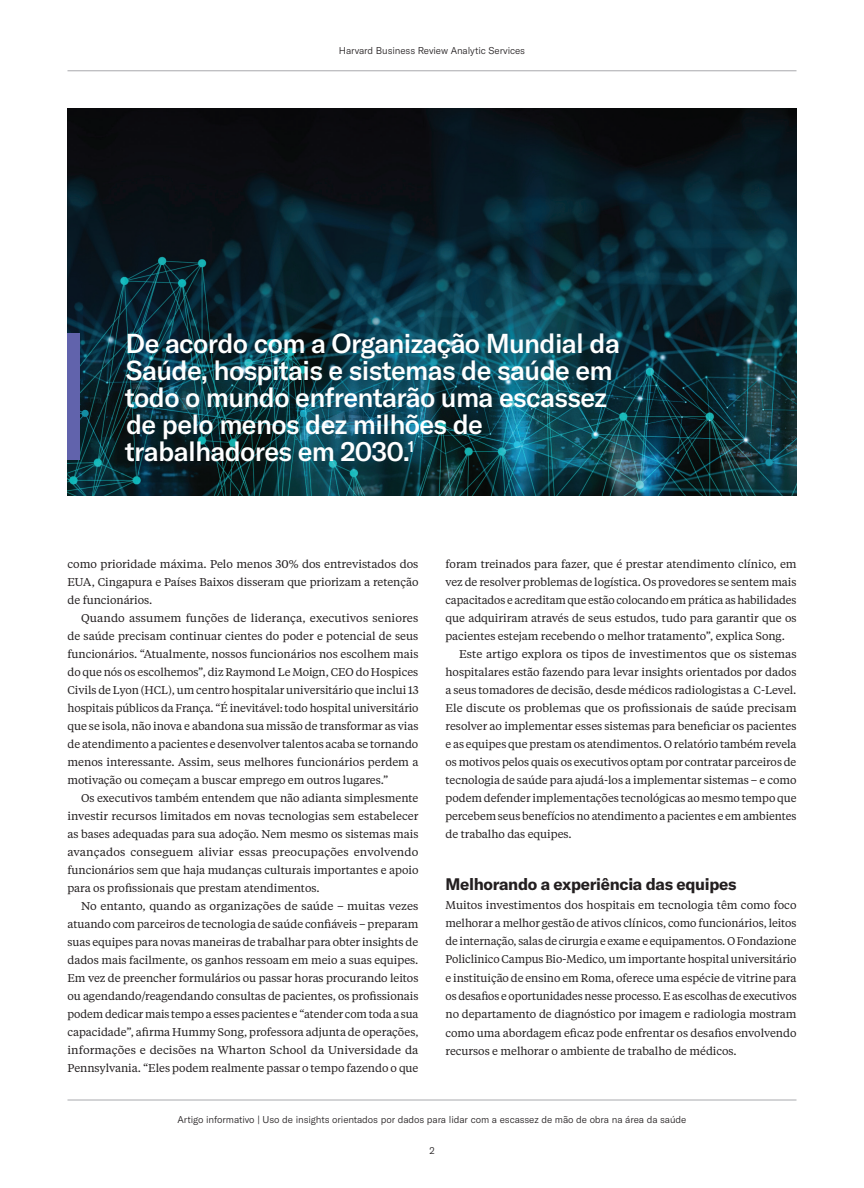
<style>
.page{position:relative;width:864px;height:1188px;background:#fff}
.page>*{position:absolute;margin:0;border:0;box-sizing:border-box;transform-origin:0 0}
.t1{font:500 27px/27px "GT America";letter-spacing:-.025em;color:#fff}
.INT_B-HED{font:700 16.5px "GT America";letter-spacing:-.02em;color:#231f20}
.INT_BODY{font:11.25px/18px "Tiempos Text";letter-spacing:-.005em;color:#231f20;text-align:justify}
.INT_BODY_FIRST{font:11.25px/18.3px "Tiempos Text";letter-spacing:-.005em;color:#231f20;text-align:justify}
.t2{font:300 9.75px "GT America";letter-spacing:-.01em;color:#231f20}
</style>
<div class="page">
<hr style="left:68px;top:1100px;width:728px;height:1px;background:#a8a9ad">
<hr style="left:68px;top:70px;width:728px;height:1px;background:#a8a9ad">
<img style="left:68px;top:108px;width:728px;height:388px">
<div style="left:68px;top:333px;width:12px;height:127px;background:#6163ac"></div>
<p class="t2" style="left:339px;top:45px;width:188px">Harvard Business Review Analytic Services</p>
<h1 class="t1" style="left:125px;top:330px;width:497px">De acordo com a Organização Mundial da Saúde, hospitais e sistemas de saúde em todo o mundo enfrentarão uma escassez de pelo menos dez milhões de trabalhadores em 2030.<sup>1</sup></h1>
<p class="INT_BODY" style="left:68px;top:555px;width:353px">como prioridade máxima. Pelo menos 30% dos entrevistados dos EUA, Cingapura e Países Baixos disseram que priorizam a retenção de funcionários.</p>
<p class="INT_BODY" style="left:68px;top:609px;width:353px;text-indent:14px">Quando assumem funções de liderança, executivos seniores de saúde precisam continuar cientes do poder e potencial de seus funcionários. “Atualmente, nossos funcionários nos escolhem mais do que nós os escolhemos”, diz Raymond Le Moign, CEO do Hospices Civils de Lyon (HCL), um centro hospitalar universitário que inclui 13 hospitais públicos da França. “É inevitável: todo hospital universitário que se isola, não inova e abandona sua missão de transformar as vias de atendimento a pacientes e desenvolver talentos acaba se tornando menos interessante. Assim, seus melhores funcionários perdem a motivação ou começam a buscar emprego em outros lugares.”</p>
<p class="INT_BODY" style="left:68px;top:789px;width:353px;text-indent:14px">Os executivos também entendem que não adianta simplesmente investir recursos limitados em novas tecnologias sem estabelecer as bases adequadas para sua adoção. Nem mesmo os sistemas mais avançados conseguem aliviar essas preocupações envolvendo funcionários sem que haja mudanças culturais importantes e apoio para os profissionais que prestam atendimentos.</p>
<p class="INT_BODY" style="left:68px;top:897px;width:353px;text-indent:14px">No entanto, quando as organizações de saúde – muitas vezes atuando com parceiros de tecnologia de saúde confiáveis – preparam suas equipes para novas maneiras de trabalhar para obter insights de dados mais facilmente, os ganhos ressoam em meio a suas equipes.<br>Em vez de preencher formulários ou passar horas procurando leitos ou agendando/reagendando consultas de pacientes, os profissionais podem dedicar mais tempo a esses pacientes e “atender com toda a sua capacidade”, afirma Hummy Song, professora adjunta de operações, informações e decisões na Wharton School da Universidade da Pennsylvania. “Eles podem realmente passar o tempo fazendo o que</p>
<p class="INT_BODY" style="left:446px;top:555px;width:353px">foram treinados para fazer, que é prestar atendimento clínico, em vez de resolver problemas de logística. Os provedores se sentem mais capacitados e acreditam que estão colocando em prática as habilidades que adquiriram através de seus estudos, tudo para garantir que os pacientes estejam recebendo o melhor tratamento”, explica Song.</p>
<p class="INT_BODY" style="left:446px;top:645px;width:353px;text-indent:14px">Este artigo explora os tipos de investimentos que os sistemas hospitalares estão fazendo para levar insights orientados por dados a seus tomadores de decisão, desde médicos radiologistas a C-Level.<br>Ele discute os problemas que os profissionais de saúde precisam resolver ao implementar esses sistemas para beneficiar os pacientes e as equipes que prestam os atendimentos. O relatório também revela os motivos pelos quais os executivos optam por contratar parceiros de tecnologia de saúde para ajudá-los a implementar sistemas – e como podem defender implementações tecnológicas ao mesmo tempo que percebem seus benefícios no atendimento a pacientes e em ambientes de trabalho das equipes.</p>
<p class="INT_B-HED" style="left:446px;top:874px;width:293px">Melhorando a experiência das equipes</p>
<p class="INT_BODY_FIRST" style="left:446px;top:895px;width:353px">Muitos investimentos dos hospitais em tecnologia têm como foco melhorar a melhor gestão de ativos clínicos, como funcionários, leitos de internação, salas de cirurgia e exame e equipamentos. O Fondazione Policlinico Campus Bio-Medico, um importante hospital universitário e instituição de ensino em Roma, oferece uma espécie de vitrine para os desafios e oportunidades nesse processo. E as escolhas de executivos no departamento de diagnóstico por imagem e radiologia mostram como uma abordagem eficaz pode enfrentar os desafios envolvendo recursos e melhorar o ambiente de trabalho de médicos.</p>
<p class="t2" style="left:178px;top:1114px;width:510px">Artigo informativo | Uso de insights orientados por dados para lidar com a escassez de mão de obra na área da saúde</p>
<p class="t2" style="left:429px;top:1145px;width:7px">2</p>
</div>
